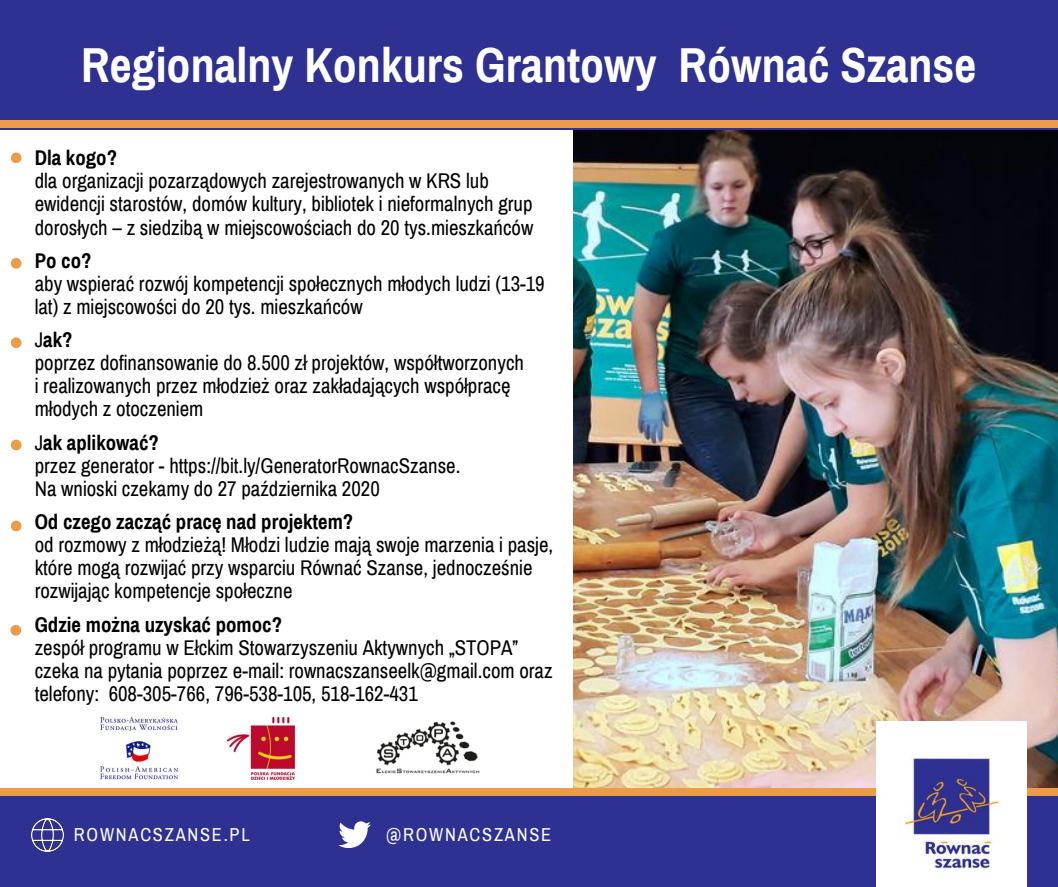
<style>
.page{position:relative;width:1058px;height:887px;background:#fff}
.page>*{position:absolute;margin:0;border:0;box-sizing:border-box;transform-origin:0 0}
.t1{font:700 48px "Archivo Narrow";color:#fff}
.t2{font:20.85px/23.1px "Archivo Narrow";color:#000}
.t3{font:700 20.85px "Archivo Narrow";color:#000}
.t4{font:18.3px "Archivo Narrow";letter-spacing:.095em;color:#fff}
.s1{font-weight:700}
</style>
<div class="page">
<img style="left:573px;top:130px;width:484px;height:666px">
<div style="left:0;top:0;width:1057px;height:130px;background:#2e3192"></div>
<div style="left:0;top:796px;width:1058px;height:90px;background:#2e3192"></div>
<svg style="left:338px;top:821px;width:33px;height:27px"></svg>
<img style="left:31px;top:818px;width:33px;height:33px">
<div style="left:0;top:120px;width:1058px;height:8px;background:#ec9b46"></div>
<svg style="left:11px;top:152px;width:10px;height:11px"></svg>
<svg style="left:11px;top:258px;width:10px;height:10px"></svg>
<svg style="left:11px;top:337px;width:10px;height:11px"></svg>
<svg style="left:11px;top:439px;width:10px;height:11px"></svg>
<svg style="left:11px;top:520px;width:10px;height:11px"></svg>
<svg style="left:11px;top:625px;width:10px;height:10px"></svg>
<div style="left:0;top:787px;width:1058px;height:8px;background:#ec9b46"></div>
<img style="left:876px;top:721px;width:150px;height:165px">
<img style="left:376px;top:721px;width:104px;height:53px">
<img style="left:228px;top:717px;width:66px;height:62px">
<img style="left:101px;top:717px;width:76px;height:62px">
<h1 class="t1" style="left:81px;top:40px;width:896px">Regionalny Konkurs Grantowy Równać Szanse</h1>
<p class="t3" style="left:35px;top:147px;width:84px">Dla kogo?</p>
<p class="t2" style="left:35px;top:170px;width:500px">dla organizacji pozarządowych zarejestrowanych w KRS lub ewidencji starostów, domów kultury, bibliotek i nieformalnych grup dorosłych – z siedzibą w miejscowościach do 20 tys.mieszkańców</p>
<p class="t3" style="left:35px;top:249px;width:58px">Po co?</p>
<p class="t2" style="left:35px;top:272px;width:511px">aby wspierać rozwój kompetencji społecznych młodych ludzi (13-19 lat) z miejscowości do 20 tys. mieszkańców</p>
<p class="t2" style="left:35px;top:328px;width:491px">J<span class="s1">ak?<br></span>poprzez dofinansowanie do 8.500 zł projektów, współtworzonych i realizowanych przez młodzież oraz zakładających współpracę młodych z otoczeniem</p>
<p class="t2" style="left:35px;top:431px;width:427px">J<span class="s1">ak aplikować?<br></span>przez generator - https://bit.ly/GeneratorRownacSzanse.<br>Na wnioski czekamy do 27 października 2020</p>
<p class="t3" style="left:35px;top:510px;width:320px">Od czego zacząć pracę nad projektem?</p>
<p class="t2" style="left:35px;top:533px;width:520px">od rozmowy z młodzieżą! Młodzi ludzie mają swoje marzenia i pasje, które mogą rozwijać przy wsparciu Równać Szanse, jednocześnie rozwijając kompetencje społeczne</p>
<p class="t3" style="left:35px;top:613px;width:249px">Gdzie można uzyskać pomoc?</p>
<p class="t2" style="left:35px;top:636px;width:519px">zespół programu w Ełckim Stowarzyszeniu Aktywnych „STOPA” czeka na pytania poprzez e-mail: rownacszanseelk@gmail.com oraz telefony: 608-305-766, 796-538-105, 518-162-431</p>
<p class="t4" style="left:74px;top:824px;width:177px">ROWNACSZANSE.PL</p>
<p class="t4" style="left:386px;top:824px;width:166px">@ROWNACSZANSE</p>
</div>
